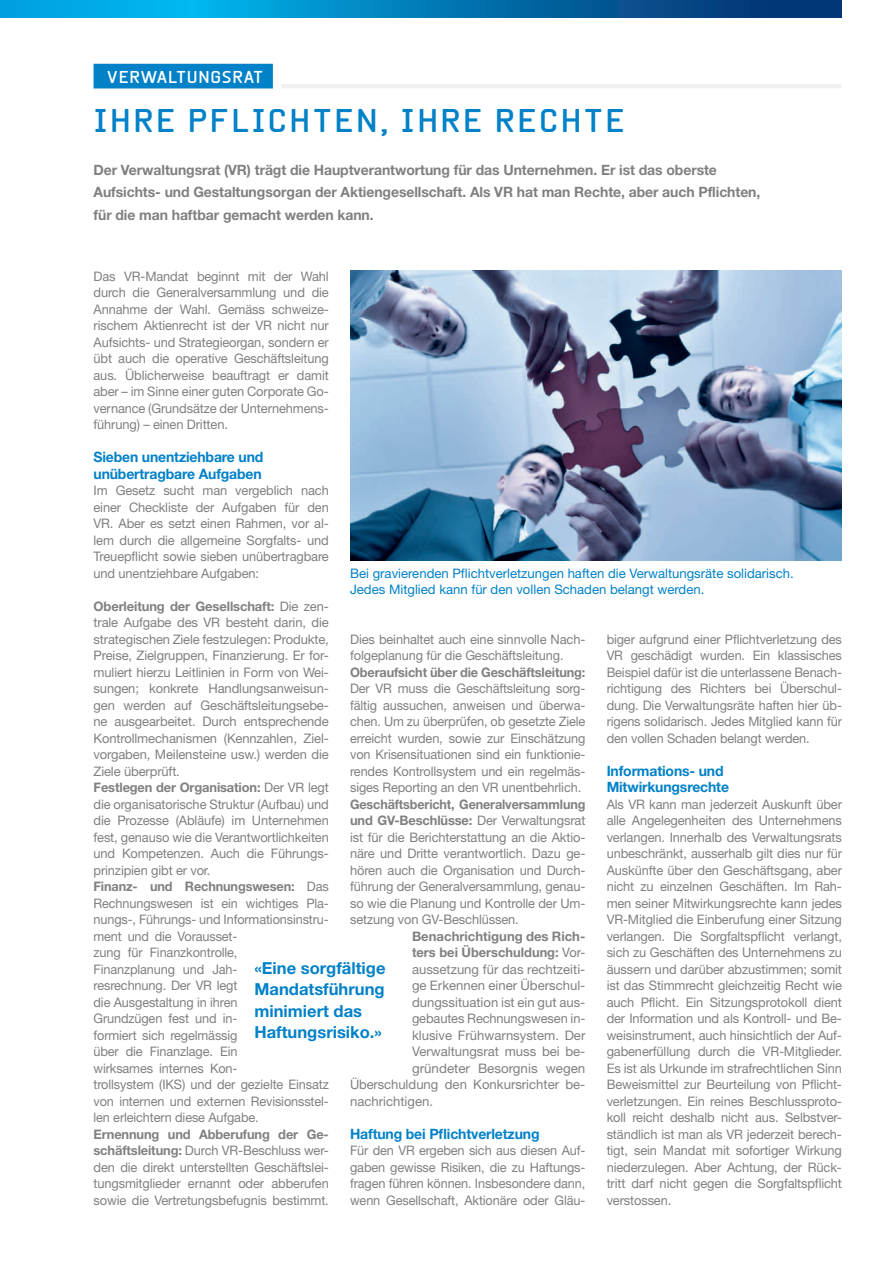
<style>
.page{position:relative;width:893px;height:1263px;background:#fff}
.page>*{position:absolute;margin:0;border:0;box-sizing:border-box;transform-origin:0 0}
.t1{font:700 31.5px "Beta Sans";letter-spacing:.075em;color:#0081c8}
.t2{font:700 16.65px/21.6px "Helvetica Neue LT Std";color:#0081c8}
.t3{font:700 16.5px "Beta Sans";letter-spacing:.04em;color:#fff}
.t4{font:700 14.25px/22.5px "Helvetica Neue LT Std";letter-spacing:-.005em;color:#808083}
.t5{font:700 14.25px/16.5px "Helvetica Neue LT Std";letter-spacing:-.01em;color:#0081c8}
.t6{font:13.2px/16.5px "Helvetica Neue LT Std";letter-spacing:-.01em;color:#808083;text-align:justify}
.t7{font:13.2px/16.5px "Helvetica Neue LT Std";color:#0081c8}
.t8{font:700 13.2px "Helvetica Neue LT Std";color:#808083}
.s1{font-weight:700}
.s2{font-weight:400}
</style>
<div class="page">
<svg style="left:0;top:0;width:842px;height:17px;background:#0179b5"></svg>
<div style="left:94px;top:64px;width:179px;height:24px;background:#0081c8"></div>
<hr style="left:282px;top:84px;width:559px;height:4px;background:#f0f0f1">
<img style="left:350px;top:270px;width:492px;height:291px">
<p class="t3" style="left:107px;top:67px;width:158px">VERWALTUNGSRAT</p>
<h1 class="t1" style="left:94px;top:102px;width:533px">IHRE PFLICHTEN, IHRE RECHTE</h1>
<p class="t4" style="left:94px;top:158px;width:668px">Der Verwaltungsrat (VR) trägt die Hauptverantwortung für das Unternehmen. Er ist das oberste<br>Aufsichts- und Gestaltungsorgan der Aktiengesellschaft. Als VR hat man Rechte, aber auch Pflichten, für die man haftbar gemacht werden kann.</p>
<p class="t6" style="left:94px;top:267px;width:237px">Das VR-Mandat beginnt mit der Wahl durch die Generalversammlung und die Annahme der Wahl. Gemäss schweize&shy;rischem Aktienrecht ist der VR nicht nur Aufsichts- und Strategieorgan, sondern er übt auch die operative Geschäftsleitung aus. Üblicherweise beauftragt er damit aber – im Sinne einer guten Corporate Go&shy;vernance (Grundsätze der Unternehmens&shy;führung) – einen Dritten.</p>
<p class="t5" style="left:94px;top:448px;width:171px">Sieben unentziehbare und unübertragbare Aufgaben</p>
<p class="t6" style="left:94px;top:482px;width:237px">Im Gesetz sucht man vergeblich nach einer Checkliste der Aufgaben für den VR. Aber es setzt einen Rahmen, vor al&shy;lem durch die allgemeine Sorgfalts- und Treuepflicht sowie sieben unübertragbare und unentziehbare Aufgaben:</p>
<p class="t6" style="left:94px;top:597px;width:237px;text-align:left"><span class="s1">Oberleitung der Gesellschaft:</span> Die zen&shy;trale Aufgabe des VR besteht darin, die strategischen Ziele festzulegen: Produkte, Preise, Zielgruppen, Finanzierung. Er for&shy;muliert hierzu Leitlinien in Form von Wei&shy;sungen; konkrete Handlungsanweisun&shy;gen werden auf Geschäftsleitungsebe&shy;ne ausgearbeitet. Durch entsprechende Kontrollmechanismen (Kennzahlen, Ziel&shy;vorgaben, Meilensteine usw.) werden die Ziele überprüft.<br><span class="s1">Festlegen der Organisation:</span> Der VR legt die organisatorische Struktur (Aufbau) und die Prozesse (Abläufe) im Unternehmen fest, genauso wie die Verantwortlichkeiten und Kompetenzen. Auch die Führungs&shy;prinzipien gibt er vor.<br><span class="s1">Finanz- und Rechnungswesen:</span> Das Rechnungswesen ist ein wichtiges Pla&shy;nungs-, Führungs- und Informationsinstru&shy;ment und die Vorausset-<br>zung für Finanzkontrolle,<br>Finanzplanung und Jah-<br>resrechnung. Der VR legt<br>die Ausgestaltung in ihren<br>Grundzügen fest und in-<br>formiert sich regelmässig<br>über die Finanzlage. Ein<br>wirksames internes Kon-<br>trollsystem (IKS) und der gezielte Einsatz von internen und externen Revisionsstel&shy;len erleichtern diese Aufgabe.</p>
<p class="t6" style="left:94px;top:1125px;width:237px"><span class="s1">Ernennung und Abberufung der Ge&shy;schäftsleitung:</span> Durch VR-Beschluss wer&shy;den die direkt unterstellten Geschäftslei&shy;tungsmitglieder ernannt oder abberufen sowie die Vertretungsbefugnis bestimmt.</p>
<p class="t7" style="left:350px;top:564px;width:445px">Bei gravierenden Pflichtverletzungen haften die Verwaltungsräte solidarisch.<br>Jedes Mitglied kann für den vollen Schaden belangt werden.</p>
<p class="t6" style="left:607px;top:630px;width:237px">biger aufgrund einer Pflichtverletzung des VR geschädigt wurden. Ein klassisches Beispiel dafür ist die unterlassene Benach&shy;richtigung des Richters bei Überschul&shy;dung. Die Verwaltungsräte haften hier üb&shy;rigens solidarisch. Jedes Mitglied kann für den vollen Schaden belangt werden.</p>
<p class="t5" style="left:607px;top:762px;width:124px">Informations- und<br>Mitwirkungsrechte</p>
<p class="t6" style="left:607px;top:795px;width:237px">Als VR kann man jederzeit Auskunft über alle Angelegenheiten des Unternehmens verlangen. Innerhalb des Verwaltungsrats unbeschränkt, ausserhalb gilt dies nur für Auskünfte über den Geschäftsgang, aber nicht zu einzelnen Geschäften. Im Rah&shy;men seiner Mitwirkungsrechte kann jedes VR-Mitglied die Einberufung einer Sitzung verlangen. Die Sorgfaltspflicht verlangt, sich zu Geschäften des Unternehmens zu äussern und darüber abzustimmen; somit ist das Stimmrecht gleichzeitig Recht wie auch Pflicht. Ein Sitzungsprotokoll dient der Information und als Kontroll- und Be&shy;weisinstrument, auch hinsichtlich der Auf&shy;gabenerfüllung durch die VR-Mitglieder.<br>Es ist als Urkunde im strafrechtlichen Sinn Beweismittel zur Beurteilung von Pflicht&shy;verletzungen. Ein reines Beschlussproto&shy;koll reicht deshalb nicht aus. Selbstver&shy;ständlich ist man als VR jederzeit berech&shy;tigt, sein Mandat mit sofortiger Wirkung niederzulegen. Aber Achtung, der Rück&shy;tritt darf nicht gegen die Sorgfaltspflicht verstossen.</p>
<p class="t6" style="left:350px;top:630px;width:237px">Dies beinhaltet auch eine sinnvolle Nach&shy;folgeplanung für die Geschäftsleitung.</p>
<p class="t8" style="left:350px;top:664px;width:237px">Oberaufsicht über die Geschäftsleitung:</p>
<p class="t6" style="left:350px;top:680px;width:237px">Der VR muss die Geschäftsleitung sorg&shy;fältig aussuchen, anweisen und überwa&shy;chen. Um zu überprüfen, ob gesetzte Ziele erreicht wurden, sowie zur Einschätzung von Krisensituationen sind ein funktionie&shy;rendes Kontrollsystem und ein regelmäs&shy;siges Reporting an den VR unentbehrlich.</p>
<p class="t6" style="left:350px;top:795px;width:237px"><span class="s1">Geschäftsbericht, Generalversammlung und GV-Beschlüsse:</span> Der Verwaltungsrat ist für die Berichterstattung an die Aktio&shy;näre und Dritte verantwortlich. Dazu ge&shy;hören auch die Organisation und Durch&shy;führung der Generalversammlung, genau&shy;so wie die Planung und Kontrolle der Um&shy;setzung von GV-Beschlüssen.</p>
<p class="t8" style="left:412px;top:928px;width:175px">Benachrichtigung des Rich-</p>
<p class="t8" style="left:412px;top:944px;width:175px">ters bei Überschuldung: <span class="s2">Vor-</span></p>
<p class="t6" style="left:412px;top:960px;width:175px">aussetzung für das rechtzeiti-</p>
<p class="t6" style="left:412px;top:977px;width:175px">ge Erkennen einer Überschul-</p>
<p class="t6" style="left:412px;top:993px;width:175px">dungssituation ist ein gut aus-</p>
<p class="t6" style="left:412px;top:1010px;width:175px">gebautes Rechnungswesen in-</p>
<p class="t6" style="left:412px;top:1026px;width:175px">klusive Frühwarnsystem. Der</p>
<p class="t6" style="left:412px;top:1043px;width:175px">Verwaltungsrat muss bei be-</p>
<p class="t6" style="left:412px;top:1059px;width:175px">gründeter Besorgnis wegen</p>
<p class="t6" style="left:350px;top:1076px;width:237px">Überschuldung den Konkursrichter be-</p>
<p class="t6" style="left:350px;top:1092px;width:84px">nachrichtigen.</p>
<p class="t5" style="left:350px;top:1125px;width:191px">Haftung bei Pflichtverletzung</p>
<p class="t6" style="left:350px;top:1142px;width:237px">Für den VR ergeben sich aus diesen Auf&shy;gaben gewisse Risiken, die zu Haftungs&shy;fragen führen können. Insbesondere dann, wenn Gesellschaft, Aktionäre oder Gläu-</p>
<p class="t2" style="left:254px;top:956px;width:133px">«Eine sorgfältige<br>Mandatsführung minimiert das<br>Haftungsrisiko.»</p>
</div>
